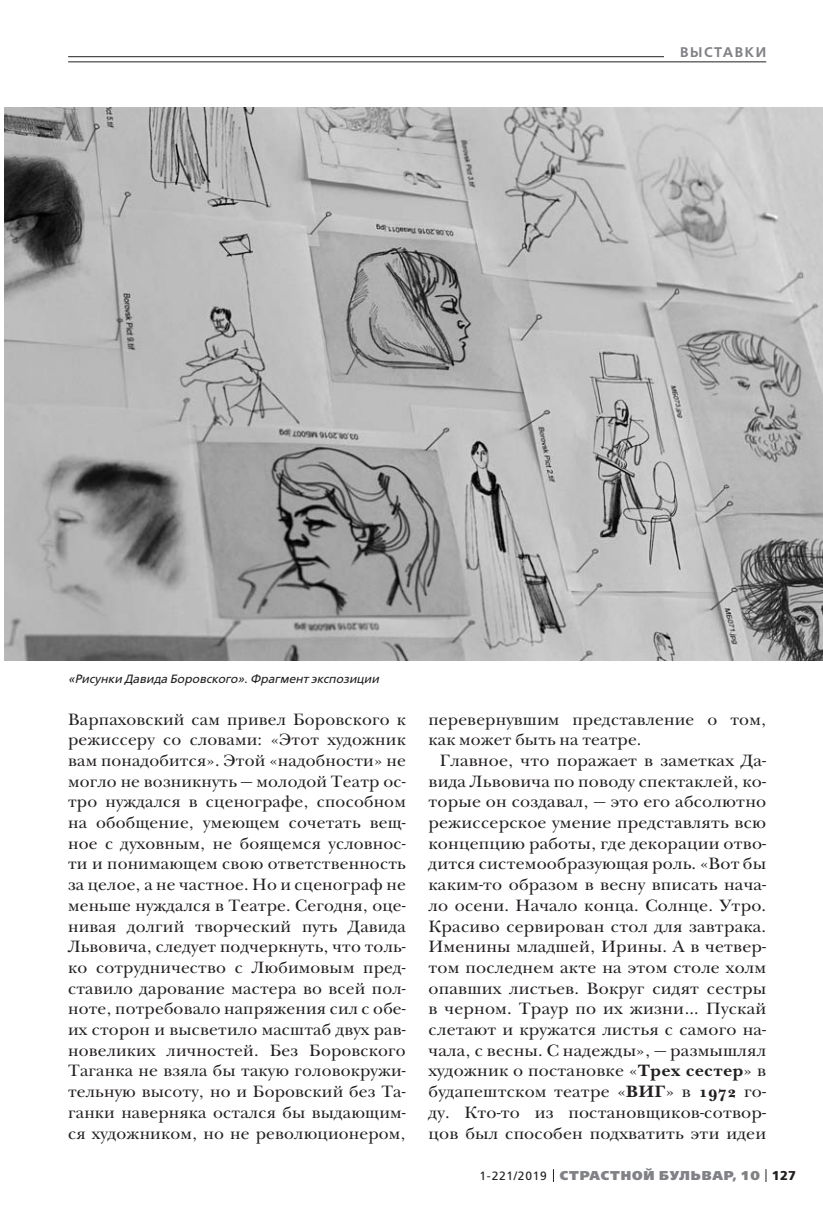
<style>
.page{position:relative;width:823px;height:1219px;background:#fff}
.page>*{position:absolute;margin:0;border:0;box-sizing:border-box;transform-origin:0 0}
.t1{font:17px/20.6px "New Baskerville ITC";letter-spacing:.01em;color:#231f20;text-align:justify}
.t2{font:17px/20.6px "New Baskerville ITC";letter-spacing:.01em;color:#231f20;text-align:justify;scale:1.04 1}
.t3{font:600 14px "Free Set";letter-spacing:.11em;color:#808285}
.t4{font:800 12.8px "Free Set";letter-spacing:.07em;color:#808285}
.t5{font:italic 12px "Free Set";color:#231f20}
.s1{font-weight:700}
.s2{font-weight:400;font-size:12px;color:#231f20}
.s3{font-weight:700;color:#231f20}
</style>
<div class="page">
<svg style="left:765px;top:1169px;width:1px;height:13px"></svg>
<hr style="left:68px;top:56px;width:697px;height:1px;background:#231f20">
<div style="left:663px;top:41px;width:102px;height:21px;background:#fff"></div>
<hr style="left:68px;top:62px;width:697px;height:1px;background:#231f20">
<img style="left:4px;top:108px;width:818px;height:553px">
<p class="t5" style="left:68px;top:673px;width:312px">«Рисунки Давида Боровского». Фрагмент экспозиции</p>
<p class="t3" style="left:679px;top:45px;width:87px">ВЫСТАВКИ</p>
<p class="t1" style="left:68px;top:710px;width:339px">Варпаховский сам привел Боровского к режиссеру со словами: «Этот художник вам понадобится». Этой «надобности» не могло не возникнуть — молодой Театр ос&shy;тро нуждался в сценографе, способном на обобщение, умеющем сочетать вещ&shy;ное с духовным, не боящемся условнос&shy;ти и понимающем свою ответственность за целое, а не частное. Но и сценограф не меньше нуждался в Театре. Сегодня, оце&shy;нивая долгий творческий путь Давида Львовича, следует подчеркнуть, что толь&shy;ко сотрудничество с Любимовым пред&shy;ставило дарование мастера во всей пол&shy;ноте, потребовало напряжения сил с обе&shy;их сторон и высветило масштаб двух рав&shy;новеликих личностей. Без Боровского Таганка не взяла бы такую головокружи&shy;тельную высоту, но и Боровский без Та&shy;ганки наверняка остался бы выдающим&shy;ся художником, но не революционером,</p>
<p class="t1" style="left:428px;top:710px;width:339px">перевернувшим представление о том, как может быть на театре.</p>
<p class="t2" style="left:428px;top:752px;width:326px;text-indent:11px">Главное, что поражает в заметках Да&shy;вида Львовича по поводу спектаклей, ко&shy;торые он создавал, — это его абсолютно режиссерское умение представлять всю концепцию работы, где декорации отво&shy;дится системообразующая роль. «Вот бы каким-то образом в весну вписать нача&shy;ло осени. Начало конца. Солнце. Утро.<br>Красиво сервирован стол для завтрака.<br>Именины младшей, Ирины. А в четвер&shy;том последнем акте на этом столе холм опавших листьев. Вокруг сидят сестры в черном. Траур по их жизни… Пускай слетают и кружатся листья с самого на&shy;чала, с весны. С надежды», — размышлял художник о постановке «<span class="s1">Трех сестер</span>» в будапештском театре «<span class="s1">ВИГ</span>» в <span class="s1">1972</span> го&shy;ду. Кто-то из постановщиков-сотвор&shy;цов был способен подхватить эти идеи</p>
<p class="t4" style="left:479px;top:1169px;width:318px"><span class="s2">1-221/2019</span> СТРАСТНОЙ БУЛЬВАР, 10 <span class="s3">127</span></p>
</div>
